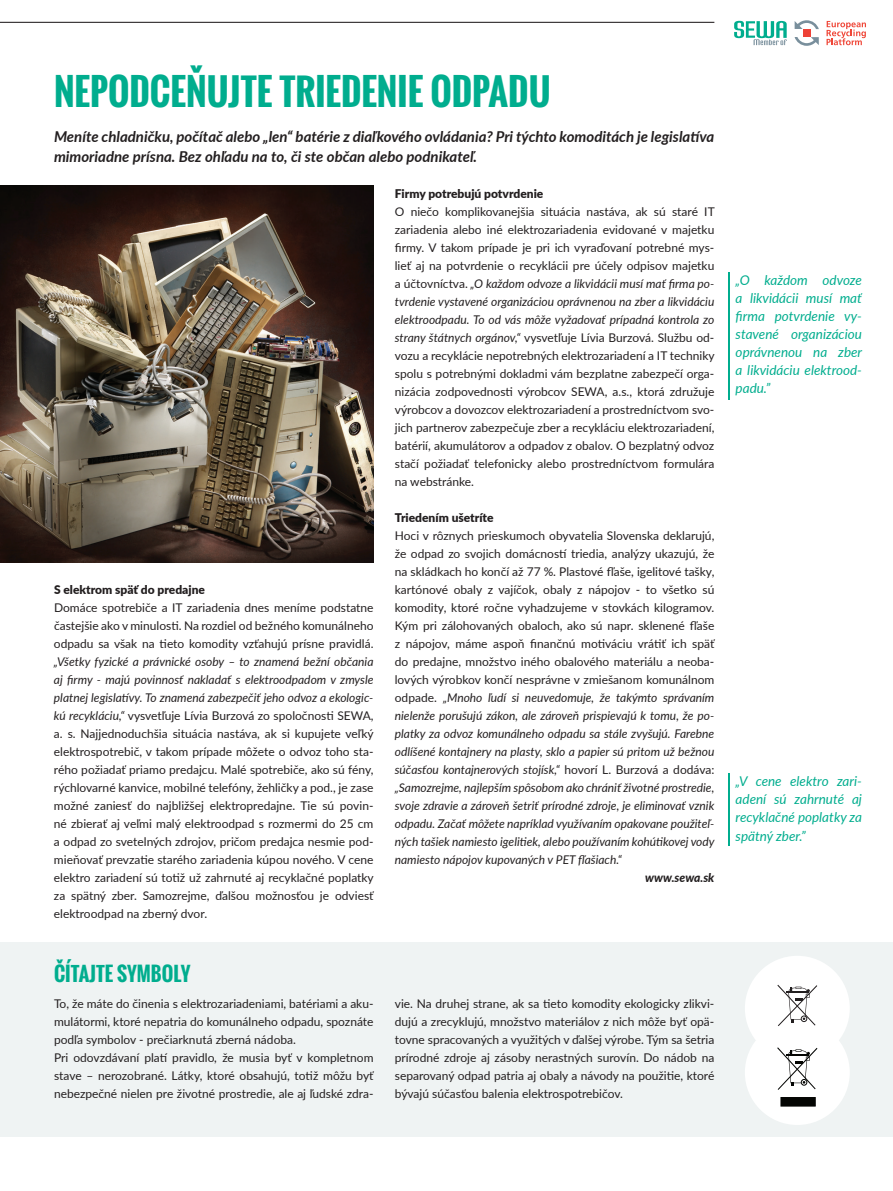
<style>
.page{position:relative;width:893px;height:1191px;background:#fff}
.page>*{position:absolute;margin:0;border:0;box-sizing:border-box;transform-origin:0 0}
.t1{font:700 36px "Oswald";color:#00ad8e}
.t2{font:700 19.5px "Oswald";color:#00ad8e}
.t3{font:italic 700 15px/19.5px "Lato";color:#231f20}
.t4{font:italic 13.5px/18px "Lato";color:#00ad8e;text-align:justify}
.t5{font:12px/18px "Lato";color:#231f20;text-align:justify}
.t6{font:italic 12px/18px "Lato";color:#231f20;text-align:justify}
.t7{font:900 12px "Lato";color:#231f20}
.t8{font:italic 800 12px "Lato";color:#231f20}
.s1{font-style:italic}
.s2{font-style:normal}
</style>
<div class="page">
<img style="left:0;top:185px;width:374px;height:377px">
<div style="left:0;top:941px;width:893px;height:195px;background:#eff3f3"></div>
<hr style="left:728px;top:272px;width:2px;height:128px;background:#00ad8e">
<hr style="left:728px;top:773px;width:2px;height:73px;background:#00ad8e">
<div style="left:745px;top:1020px;width:105px;height:105px;background:#fff;border-radius:50%"></div>
<div style="left:745px;top:955px;width:105px;height:105px;background:#fff;border-radius:50%"></div>
<svg style="left:777px;top:984px;width:40px;height:42px"></svg>
<hr style="left:0;top:22px;width:714px;height:1px;background:#231f20">
<div style="left:803px;top:29px;width:8px;height:8px;background:#ee4237"></div>
<svg style="left:795px;top:37px;width:24px;height:9px"></svg>
<svg style="left:795px;top:20px;width:24px;height:9px"></svg>
<svg style="left:826px;top:21px;width:40px;height:24px"></svg>
<svg style="left:734px;top:21px;width:53px;height:24px"></svg>
<div style="left:781px;top:1097px;width:34px;height:9px;background:#040503"></div>
<svg style="left:777px;top:1047px;width:40px;height:43px"></svg>
<h1 class="t1" style="left:54px;top:64px;width:498px">NEPODCEŇUJTE TRIEDENIE ODPADU</h1>
<p class="t3" style="left:54px;top:127px;width:662px">Meníte chladničku, počítač alebo „len“ batérie z diaľkového ovládania? Pri týchto komoditách je legislatíva mimoriadne prísna. Bez ohľadu na to, či ste občan alebo podnikateľ.</p>
<p class="t7" style="left:395px;top:185px;width:150px">Firmy potrebujú potvrdenie</p>
<p class="t5" style="left:395px;top:202px;width:321px">O niečo komplikovanejšia situácia nastáva, ak sú staré IT zariadenia alebo iné elektrozariadenia evidované v majetku firmy. V takom prípade je pri ich vyraďovaní potrebné mys&shy;lieť aj na potvrdenie o recyklácii pre účely odpisov majetku a účtovníctva. <span class="s1">„O každom odvoze a likvidácii musí mať firma po&shy;tvrdenie vystavené organizáciou oprávnenou na zber a likvidáciu elektroodpadu. To od vás môže vyžadovať prípadná kontrola zo strany štátnych orgánov,“</span> vysvetľuje Lívia Burzová. Službu od&shy;vozu a recyklácie nepotrebných elektrozariadení a IT techniky spolu s potrebnými dokladmi vám bezplatne zabezpečí orga&shy;nizácia zodpovednosti výrobcov SEWA, a.s., ktorá združuje výrobcov a dovozcov elektrozariadení a prostredníctvom svo&shy;jich partnerov zabezpečuje zber a recykláciu elektrozariadení, batérií, akumulátorov a odpadov z obalov. O bezplatný odvoz stačí požiadať telefonicky alebo prostredníctvom formulára na webstránke.</p>
<p class="t7" style="left:395px;top:509px;width:100px">Triedením ušetríte</p>
<p class="t6" style="left:395px;top:526px;width:321px"><span class="s2">Hoci v rôznych prieskumoch obyvatelia Slovenska deklarujú, že odpad zo svojich domácností triedia, analýzy ukazujú, že na skládkach ho končí až 77 %. Plastové fľaše, igelitové tašky, kartónové obaly z vajíčok, obaly z nápojov - to všetko sú komodity, ktoré ročne vyhadzujeme v stovkách kilogramov.<br>Kým pri zálohovaných obaloch, ako sú napr. sklenené fľaše z nápojov, máme aspoň finančnú motiváciu vrátiť ich späť do predajne, množstvo iného obalového materiálu a neoba&shy;lových výrobkov končí nesprávne v zmiešanom komunálnom odpade.</span> „Mnoho ľudí si neuvedomuje, že takýmto správaním nielenže porušujú zákon, ale zároveň prispievajú k tomu, že po&shy;platky za odvoz komunálneho odpadu sa stále zvyšujú. Farebne odlíšené kontajnery na plasty, sklo a papier sú pritom už bežnou súčasťou kontajnerových stojísk,“ <span class="s2">hovorí L. Burzová a dodáva: </span>„Samozrejme, najlepším spôsobom ako chrániť životné prostredie, svoje zdravie a zároveň šetriť prírodné zdroje, je eliminovať vznik odpadu. Začať môžete napríklad využívaním opakovane použiteľ&shy;ných tašiek namiesto igelitiek, alebo používaním kohútikovej vody namiesto nápojov kupovaných v PET fľašiach.“</p>
<p class="t8" style="left:645px;top:869px;width:71px">www.sewa.sk</p>
<p class="t7" style="left:54px;top:581px;width:153px">S elektrom späť do predajne</p>
<p class="t5" style="left:54px;top:598px;width:321px">Domáce spotrebiče a IT zariadenia dnes meníme podstatne častejšie ako v minulosti. Na rozdiel od bežného komunálneho odpadu sa však na tieto komodity vzťahujú prísne pravidlá.</p>
<p class="t5" style="left:54px;top:652px;width:321px"><span class="s1">„Všetky fyzické a právnické osoby – to znamená bežní občania aj firmy - majú povinnosť nakladať s elektroodpadom v zmysle platnej legislatívy. To znamená zabezpečiť jeho odvoz a ekologic&shy;kú recykláciu,“</span> vysvetľuje Lívia Burzová zo spoločnosti SEWA, a. s. Najjednoduchšia situácia nastáva, ak si kupujete veľký elektrospotrebič, v takom prípade môžete o odvoz toho sta&shy;rého požiadať priamo predajcu. Malé spotrebiče, ako sú fény, rýchlovarné kanvice, mobilné telefóny, žehličky a pod., je zase možné zaniesť do najbližšej elektropredajne. Tie sú povin&shy;né zbierať aj veľmi malý elektroodpad s rozmermi do 25 cm a odpad zo svetelných zdrojov, pričom predajca nesmie pod&shy;mieňovať prevzatie starého zariadenia kúpou nového. V cene elektro zariadení sú totiž už zahrnuté aj recyklačné poplatky za spätný zber. Samozrejme, ďalšou možnosťou je odviesť elektroodpad na zberný dvor.</p>
<h2 class="t2" style="left:54px;top:959px;width:138px">ČÍTAJTE SYMBOLY</h2>
<p class="t5" style="left:54px;top:994px;width:321px;text-align:left">To, že máte do činenia s elektrozariadeniami, batériami a aku&shy;mulátormi, ktoré nepatria do komunálneho odpadu, spoznáte podľa symbolov - prečiarknutá zberná nádoba.<br>Pri odovzdávaní platí pravidlo<span class="s1">,</span> že musia byť v kompletnom stave – nerozobrané. Látky, ktoré obsahujú, totiž môžu byť nebezpečné nielen pre životné prostredie, ale aj ľudské zdra-</p>
<p class="t5" style="left:395px;top:994px;width:321px">vie. Na druhej strane, ak sa tieto komodity ekologicky zlikvi&shy;dujú a zrecyklujú, množstvo materiálov z nich môže byť opä&shy;tovne spracovaných a využitých v ďalšej výrobe. Tým sa šetria prírodné zdroje aj zásoby nerastných surovín. Do nádob na separovaný odpad patria aj obaly a návody na použitie, ktoré bývajú súčasťou balenia elektrospotrebičov.</p>
<p class="t4" style="left:736px;top:270px;width:128px">„O každom odvoze a likvidácii musí mať firma potvrdenie vy&shy;stavené organizáciou oprávnenou na zber a likvidáciu elektrood&shy;padu.”</p>
<p class="t4" style="left:736px;top:772px;width:128px">„V cene elektro zari&shy;adení sú zahrnuté aj recyklačné poplatky za spätný zber.”</p>
</div>
